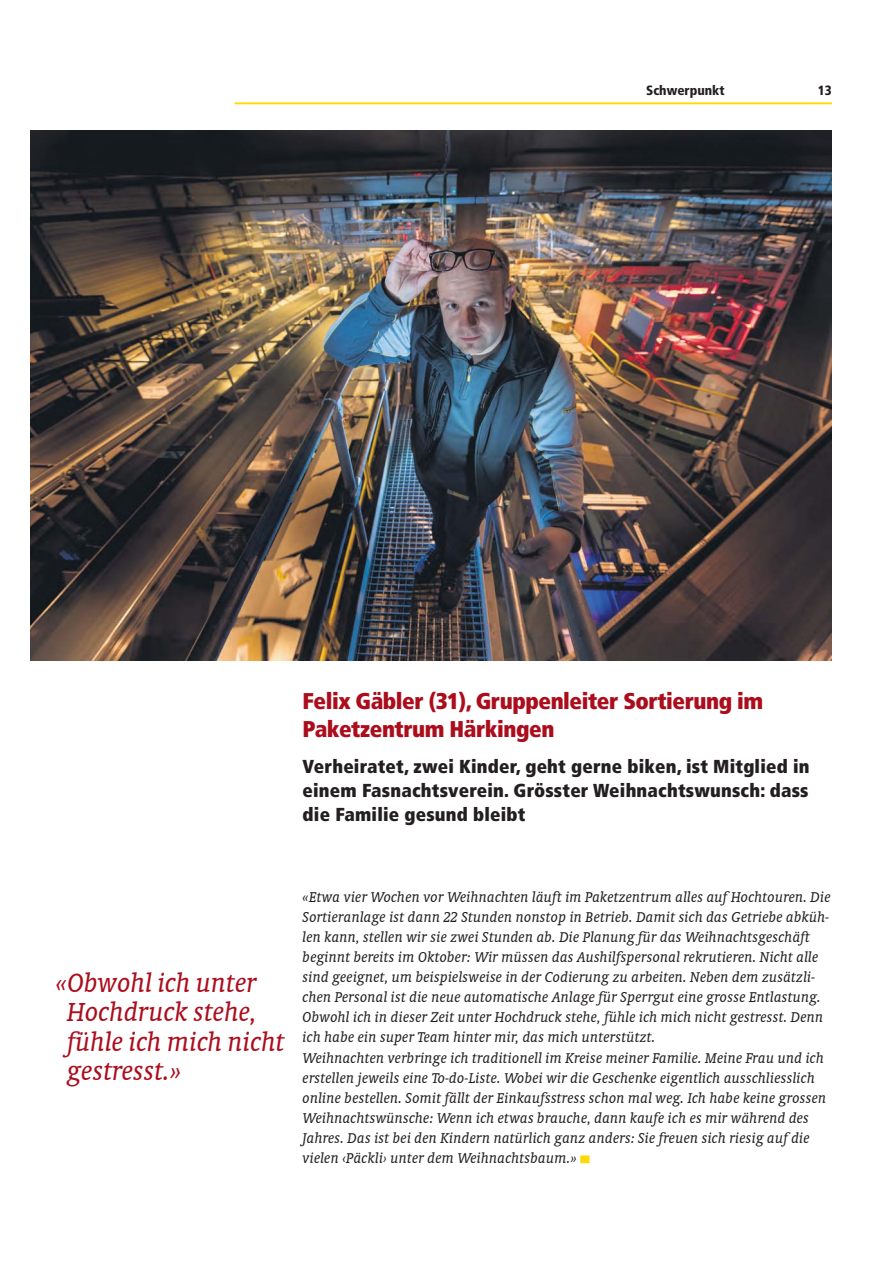
<style>
.page{position:relative;width:893px;height:1263px;background:#fff}
.page>*{position:absolute;margin:0;border:0;box-sizing:border-box;transform-origin:0 0}
.t1{font:italic 29.55px/29.5px "Oranda BT";color:#ab0d1c}
.t2{font:900 condensed 22.8px/28.2px "Frutiger LT Com";letter-spacing:-.02em;color:#ab0d1c}
.t3{font:900 condensed 18.75px/24.2px "Frutiger LT Com";letter-spacing:.01em;color:#231f20;text-align:justify}
.t4{font:italic 16.05px/20.1px "Oranda BT";letter-spacing:.01em;color:#231f20}
.t5{font:900 condensed 13.35px "Frutiger LT Com";color:#231f20}
</style>
<div class="page">
<hr style="left:235px;top:102px;width:597px;height:2px;background:#ffd900">
<img style="left:30px;top:130px;width:802px;height:531px">
<div style="left:580px;top:1155px;width:9px;height:8px;background:#ffd900"></div>
<p class="t5" style="left:646px;top:85px;width:80px">Schwerpunkt</p>
<p class="t5" style="left:818px;top:85px;width:15px">13</p>
<h2 class="t2" style="left:303px;top:689px;width:462px">Felix Gäbler (31), Gruppenleiter Sortierung im<br>Paketzentrum Härkingen</h2>
<p class="t3" style="left:303px;top:756px;width:508px">Verheiratet, zwei Kinder, geht gerne biken, ist Mitglied in einem Fasnachtsverein. Grösster Weihnachtswunsch: dass die Familie gesund bleibt</p>
<h1 class="t1" style="left:67px;top:967px;width:219px;text-indent:-11px">«Obwohl ich unter<br>Hochdruck stehe, fühle ich mich nicht gestresst.»</h1>
<p class="t4" style="left:303px;top:887px;width:529px">«Etwa vier Wochen vor Weihnachten läuft im Paketzentrum alles auf Hochtouren. Die Sortieranlage ist dann 22 Stunden nonstop in Betrieb. Damit sich das Getriebe abküh&shy;len kann, stellen wir sie zwei Stunden ab. Die Planung für das Weihnachtsgeschäft beginnt bereits im Oktober: Wir müssen das Aushilfspersonal rekrutieren. Nicht alle sind geeignet, um beispielsweise in der Codierung zu arbeiten. Neben dem zusätzli&shy;chen Personal ist die neue automatische Anlage für Sperrgut eine grosse Entlastung.<br>Obwohl ich in dieser Zeit unter Hochdruck stehe, fühle ich mich nicht gestresst. Denn ich habe ein super Team hinter mir, das mich unterstützt.<br>Weihnachten verbringe ich traditionell im Kreise meiner Familie. Meine Frau und ich erstellen jeweils eine To-do-Liste. Wobei wir die Geschenke eigentlich ausschliesslich online bestellen. Somit fällt der Einkaufsstress schon mal weg. Ich habe keine grossen Weihnachtswünsche: Wenn ich etwas brauche, dann kaufe ich es mir während des Jahres. Das ist bei den Kindern natürlich ganz anders: Sie freuen sich riesig auf die vielen ‹Päckli› unter dem Weihnachtsbaum.»</p>
</div>
